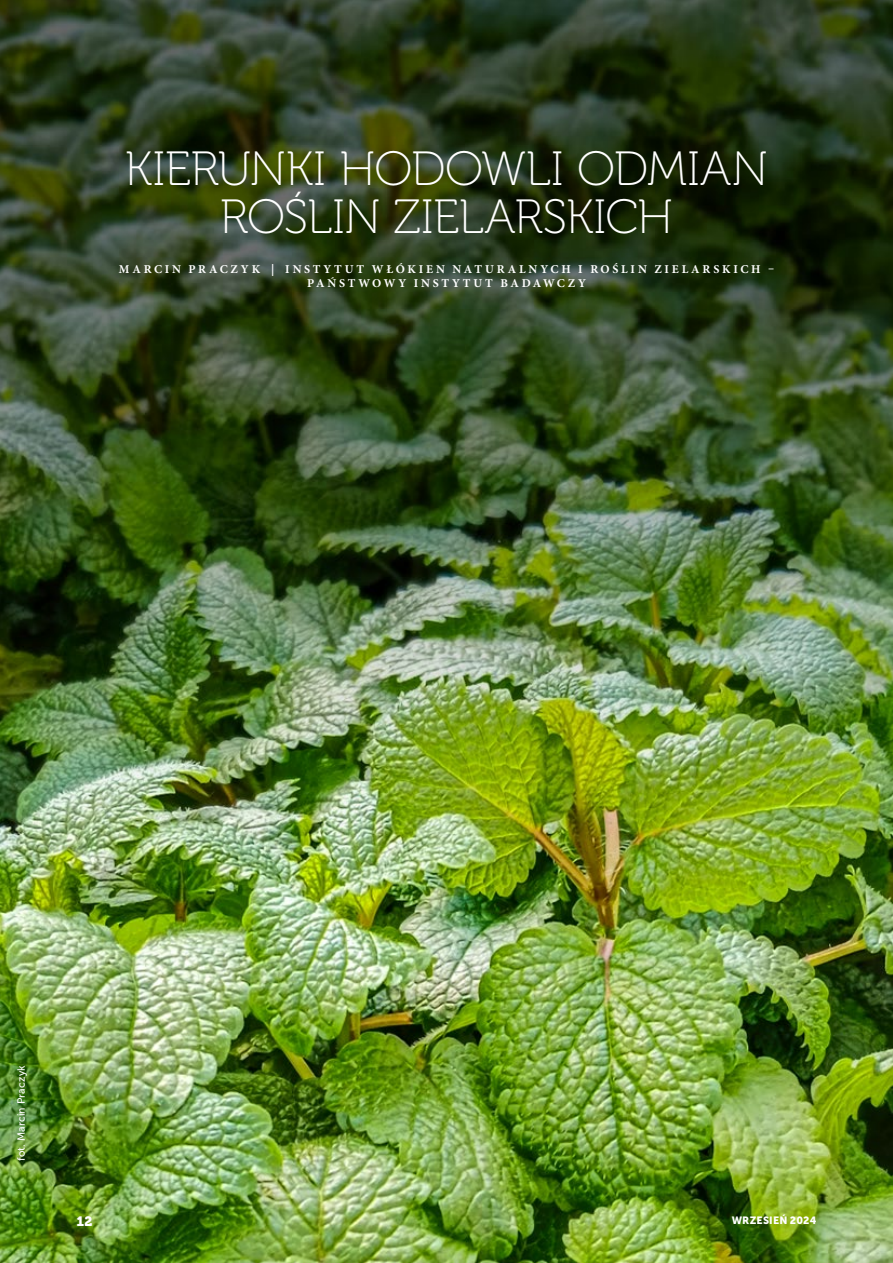
<style>
.page{position:relative;width:893px;height:1263px;background:#fff}
.page>*{position:absolute;margin:0;border:0;box-sizing:border-box;transform-origin:0 0}
.t1{font:48px/48px "Museo 100";letter-spacing:-.015em;color:#fff;text-align:center}
.t2{font:13.5px "Museo 900";color:#fff}
.t3{font:700 12px/14.4px "Minion Pro";letter-spacing:.235em;color:#fff;text-align:center}
.t4{font:10.5px "Museo Sans 500";letter-spacing:.015em;color:#fff}
.t5{font:10.5px "Museo Sans 900";letter-spacing:.015em;color:#fff}
</style>
<div class="page">
<img style="left:0;top:0;width:893px;height:1263px">
<h1 class="t1" style="left:125px;top:146px;width:644px">KIERUNKI HODOWLI ODMIAN<br>ROŚLIN ZIELARSKICH</h1>
<p class="t3" style="left:119px;top:262px;width:657px">MARCIN PRACZYK | INSTYTUT WŁÓKIEN NATURALNYCH I ROŚLIN ZIELARSKICH –<br>PAŃSTWOWY INSTYTUT BADAWCZY</p>
<p class="t4" style="left:16px;top:1161px;width:97px;rotate:-90deg">fot. Marcin Praczyk</p>
<p class="t2" style="left:77px;top:1214px;width:17px">12</p>
<p class="t5" style="left:732px;top:1214px;width:86px">WRZESIEŃ 2024</p>
</div>
